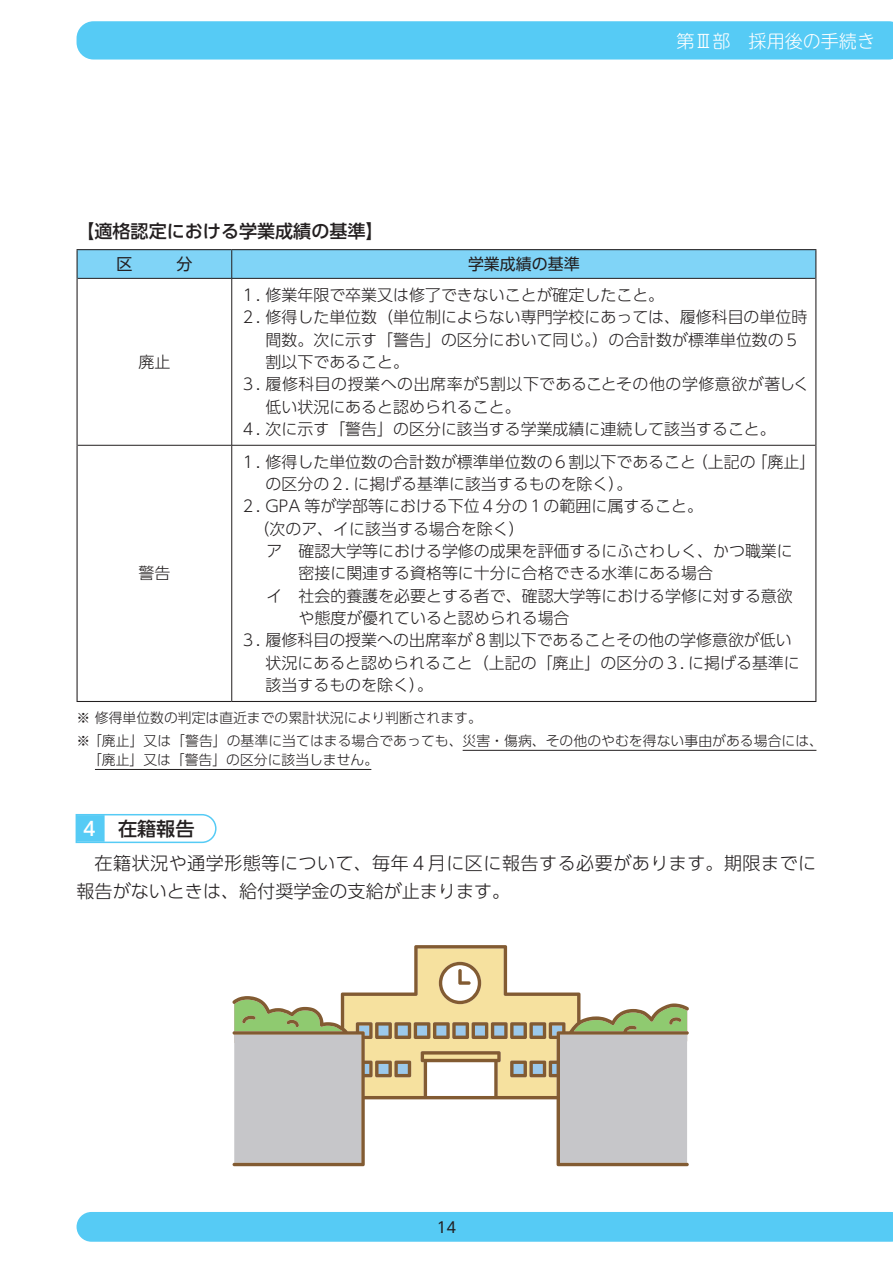
<style>
.page{position:relative;width:893px;height:1263px;background:#fff}
.page>*{position:absolute;margin:0;border:0;box-sizing:border-box;transform-origin:0 0}
.t1{font:500 19.2px "UD Shin Go Pr 6";color:#231f20}
.t2{font:300 18px/27.2px "UD Shin Go Pr 6";letter-spacing:.025em;color:#231f20}
.t3{font:500 18px "UD Shin Go Pr 6";color:#231f20}
.t4{font:300 18px "UD Shin M Go Pro";color:#fff}
.t5{font:300 15.9px/22.4px "UD Shin Go Pr 6";color:#231f20}
.t6{font:15.9px "UD Shin Go Pr 6";color:#231f20}
.t7{font:14.85px "UD Shin Go Pr 6";color:#231f20}
.t8{font:300 13.8px/23.4px "UD Shin Go Pr 6";color:#231f20}
.s1{color:#fff}
</style>
<div class="page">
<hr style="left:463px;top:750px;width:353px;height:1px;background:#231f20">
<hr style="left:95px;top:769px;width:276px;height:1px;background:#231f20">
<svg style="left:75px;top:814px;width:142px;height:30px"></svg>
<div style="left:77px;top:815px;width:28px;height:27px;background:#56cbf5"></div>
<hr style="left:78px;top:278px;width:154px;height:1px;background:#231f20">
<hr style="left:232px;top:278px;width:583px;height:1px;background:#231f20">
<hr style="left:231px;top:279px;width:1px;height:166px;background:#231f20">
<hr style="left:78px;top:445px;width:154px;height:1px;background:#231f20">
<hr style="left:232px;top:445px;width:583px;height:1px;background:#231f20">
<hr style="left:231px;top:445px;width:1px;height:256px;background:#231f20">
<hr style="left:77px;top:249px;width:155px;height:1px;background:#231f20">
<hr style="left:232px;top:249px;width:584px;height:1px;background:#231f20">
<svg style="left:77px;top:250px;width:739px;height:28px;background:#7ed1f3"></svg>
<hr style="left:77px;top:278px;width:1px;height:167px;background:#231f20">
<hr style="left:815px;top:278px;width:1px;height:167px;background:#231f20">
<hr style="left:77px;top:445px;width:1px;height:256px;background:#231f20">
<hr style="left:815px;top:445px;width:1px;height:256px;background:#231f20">
<hr style="left:77px;top:701px;width:155px;height:1px;background:#231f20">
<hr style="left:232px;top:701px;width:584px;height:1px;background:#231f20">
<svg style="left:232px;top:945px;width:457px;height:221px"></svg>
<div style="left:77px;top:21px;width:816px;height:39px;background:#56cbf5"></div>
<div style="left:77px;top:1212px;width:816px;height:30px;background:#56cbf5"></div>
<p class="t3" style="left:76px;top:217px;width:309px">【適格認定における学業成績の基準】</p>
<p class="t6" style="left:117px;top:251px;width:77px">区　　分</p>
<p class="t6" style="left:468px;top:251px;width:113px">学業成績の基準</p>
<p class="t4" style="left:676px;top:26px;width:200px">第Ⅲ部　採用後の手続き</p>
<p class="t5" style="left:138px;top:350px;width:33px">廃止</p>
<p class="t5" style="left:240px;top:283px;width:425px">１. 修業年限で卒業又は修了できないことが確定したこと。</p>
<p class="t5" style="left:266px;top:305px;width:543px;text-indent:-25px">２. 修得した単位数（単位制によらない専門学校にあっては、履修科目の単位時間数。次に示す「警告」の区分において同じ。）の合計数が標準単位数の５割以下であること。</p>
<p class="t5" style="left:266px;top:372px;width:545px;text-indent:-25px">３. 履修科目の授業への出席率が５割以下であることその他の学修意欲が著しく低い状況にあると認められること。</p>
<p class="t5" style="left:240px;top:417px;width:537px">４. 次に示す「警告」の区分に該当する学業成績に連続して該当すること。</p>
<p class="t5" style="left:266px;top:450px;width:551px;text-indent:-25px">１. 修得した単位数の合計数が標準単位数の６割以下であること（上記の「廃止」の区分の２. に掲げる基準に該当するものを除く）。</p>
<p class="t5" style="left:254px;top:495px;width:451px;text-indent:-13px">２. GPA 等が学部等における下位４分の１の範囲に属すること。（次のア、イに該当する場合を除く）</p>
<p class="t5" style="left:267px;top:539px;width:528px">ア　確認大学等における学修の成果を評価するにふさわしく、かつ職業に</p>
<p class="t5" style="left:298px;top:562px;width:416px">密接に関連する資格等に十分に合格できる水準にある場合</p>
<p class="t5" style="left:267px;top:584px;width:528px">イ　社会的養護を必要とする者で、確認大学等における学修に対する意欲</p>
<p class="t5" style="left:298px;top:606px;width:273px">や態度が優れていると認められる場合</p>
<p class="t5" style="left:266px;top:629px;width:536px;text-indent:-25px">３. 履修科目の授業への出席率が８割以下であることその他の学修意欲が低い状況にあると認められること（上記の「廃止」の区分の３. に掲げる基準に該当するものを除く）。</p>
<p class="t8" style="left:77px;top:705px;width:748px">※ 修得単位数の判定は直近までの累計状況により判断されます。<br>※「廃止」又は「警告」の基準に当てはまる場合であっても、災害・傷病、その他のやむを得ない事由がある場合には、</p>
<p class="t8" style="left:88px;top:748px;width:292px">「廃止」又は「警告」の区分に該当しません。</p>
<p class="t5" style="left:138px;top:562px;width:33px">警告</p>
<p class="t1" style="left:80px;top:813px;width:116px"><span class="s1">４</span>　在籍報告</p>
<p class="t2" style="left:77px;top:849px;width:741px;text-indent:18px">在籍状況や通学形態等について、毎年４月に区に報告する必要があります。期限までに報告がないときは、給付奨学金の支給が止まります。</p>
<p class="t7" style="left:437px;top:1215px;width:21px">14</p>
</div>
